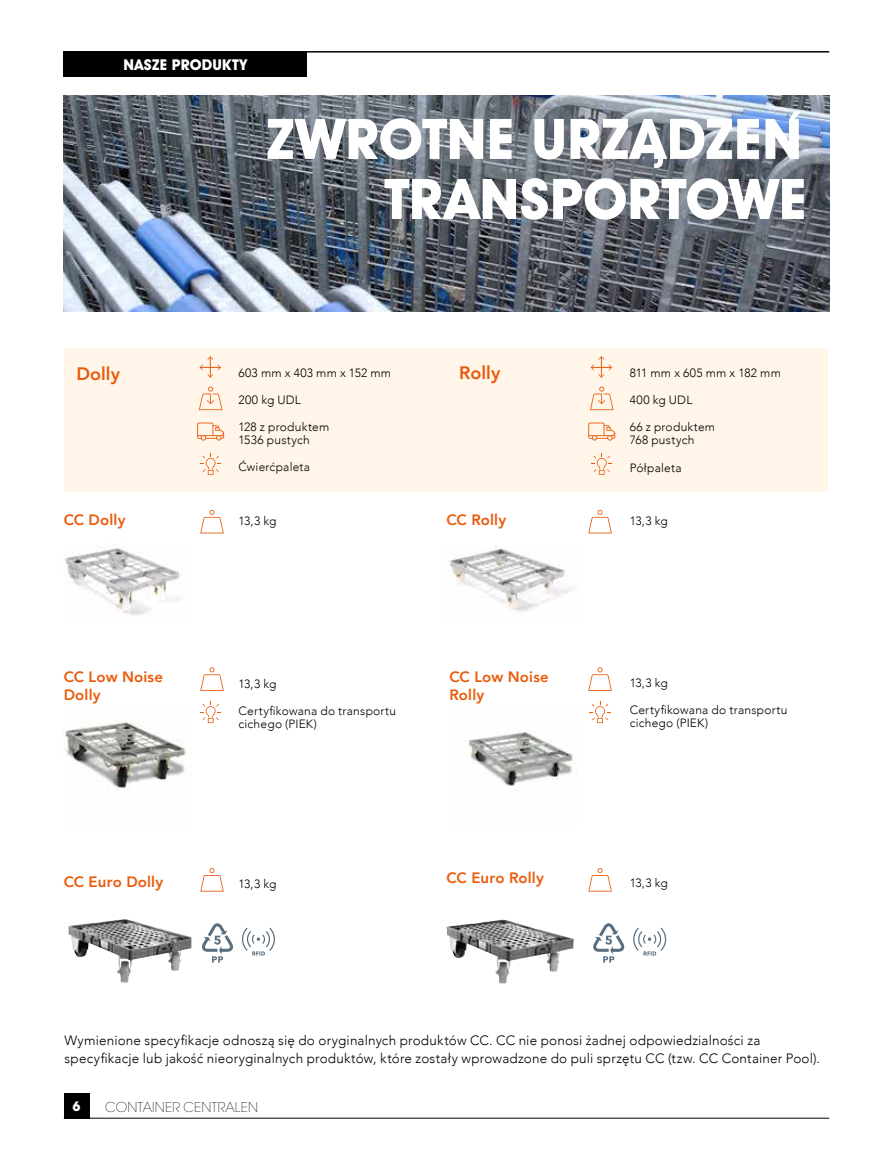
<style>
.page{position:relative;width:893px;height:1170px;background:#fff}
.page>*{position:absolute;margin:0;border:0;box-sizing:border-box;transform-origin:0 0}
.t1{font:700 56.25px/60px "Avant Garde IT Cby BT";letter-spacing:.005em;color:#fff;text-align:right}
.t2{font:800 18px "Avenir";letter-spacing:.005em;color:#ea5b0b}
.t3{font:800 15px/18px "Avenir";letter-spacing:.01em;color:#ea5b0b}
.t4{font:700 15px "Avant Garde IT Cby BT";letter-spacing:.015em;color:#fff}
.t5{font:300 13.5px/18px "Avenir";letter-spacing:.015em;color:#000}
.t6{font:200 13.5px "Avant Garde LT";letter-spacing:.01em;color:#000}
.t7{font:700 13.5px "Avant Garde IT Cby BT";color:#fff}
.t8{font:300 12px/13.5px "Avenir";letter-spacing:.02em;color:#000}
</style>
<div class="page">
<hr style="left:64px;top:51px;width:765px;height:2px;background:#000">
<hr style="left:64px;top:1117px;width:765px;height:1px;background:#000">
<div style="left:64px;top:1093px;width:25px;height:25px;background:#000"></div>
<div style="left:65px;top:349px;width:763px;height:143px;background:#fff5e9"></div>
<img style="left:64px;top:96px;width:765px;height:215px">
<div style="left:64px;top:51px;width:243px;height:26px;background:#000"></div>
<img style="left:449px;top:545px;width:124px;height:67px">
<img style="left:465px;top:731px;width:108px;height:57px">
<svg style="left:199px;top:356px;width:22px;height:22px"></svg>
<svg style="left:591px;top:356px;width:21px;height:22px"></svg>
<svg style="left:199px;top:386px;width:23px;height:24px"></svg>
<svg style="left:590px;top:386px;width:24px;height:24px"></svg>
<svg style="left:197px;top:422px;width:27px;height:18px"></svg>
<svg style="left:588px;top:422px;width:27px;height:18px"></svg>
<svg style="left:200px;top:453px;width:21px;height:22px"></svg>
<svg style="left:200px;top:701px;width:21px;height:22px"></svg>
<svg style="left:591px;top:453px;width:21px;height:22px"></svg>
<svg style="left:590px;top:701px;width:20px;height:22px"></svg>
<img style="left:446px;top:919px;width:65px;height:64px">
<img style="left:65px;top:722px;width:121px;height:68px">
<img style="left:68px;top:919px;width:64px;height:63px">
<img style="left:65px;top:548px;width:115px;height:67px">
<svg style="left:200px;top:510px;width:24px;height:23px"></svg>
<svg style="left:200px;top:667px;width:24px;height:24px"></svg>
<svg style="left:200px;top:868px;width:24px;height:23px"></svg>
<svg style="left:588px;top:510px;width:24px;height:23px"></svg>
<svg style="left:588px;top:667px;width:24px;height:24px"></svg>
<svg style="left:588px;top:868px;width:24px;height:23px"></svg>
<svg style="left:242px;top:927px;width:33px;height:28px"></svg>
<svg style="left:633px;top:927px;width:33px;height:28px"></svg>
<svg style="left:202px;top:923px;width:31px;height:39px"></svg>
<svg style="left:593px;top:923px;width:32px;height:39px"></svg>
<p class="t4" style="left:124px;top:55px;width:125px">NASZE PRODUKTY</p>
<h1 class="t1" style="left:267px;top:108px;width:542px">ZWROTNE URZA,DZEN´<br>TRANSPORTOWE</h1>
<h2 class="t2" style="left:77px;top:359px;width:45px">Dolly</h2>
<p class="t8" style="left:238px;top:366px;width:154px">603 mm x 403 mm x 152 mm</p>
<p class="t8" style="left:238px;top:393px;width:64px">200 kg UDL</p>
<p class="t8" style="left:238px;top:420px;width:92px">128 z produktem<br>1536 pustych</p>
<p class="t8" style="left:238px;top:460px;width:73px">Ćwierćpaleta</p>
<h2 class="t2" style="left:459px;top:359px;width:43px">Rolly</h2>
<p class="t8" style="left:630px;top:366px;width:153px">811 mm x 605 mm x 182 mm</p>
<p class="t8" style="left:630px;top:393px;width:64px">400 kg UDL</p>
<p class="t8" style="left:630px;top:420px;width:87px">66 z produktem<br>768 pustych</p>
<p class="t8" style="left:630px;top:460px;width:53px">Półpaleta</p>
<p class="t3" style="left:64px;top:510px;width:63px">CC Dolly</p>
<p class="t8" style="left:238px;top:514px;width:40px">13,3 kg</p>
<p class="t3" style="left:446px;top:510px;width:61px">CC Rolly</p>
<p class="t8" style="left:630px;top:514px;width:40px">13,3 kg</p>
<p class="t3" style="left:64px;top:668px;width:101px">CC Low Noise<br>Dolly</p>
<p class="t8" style="left:238px;top:676px;width:40px">13,3 kg</p>
<p class="t8" style="left:238px;top:703px;width:159px">Certyfikowana do transportu cichego (PIEK)</p>
<p class="t3" style="left:449px;top:668px;width:101px">CC Low Noise<br>Rolly</p>
<p class="t8" style="left:630px;top:675px;width:40px">13,3 kg</p>
<p class="t8" style="left:630px;top:702px;width:159px">Certyfikowana do transportu cichego (PIEK)</p>
<p class="t3" style="left:64px;top:873px;width:101px">CC Euro Dolly</p>
<p class="t8" style="left:238px;top:877px;width:40px">13,3 kg</p>
<p class="t3" style="left:446px;top:868px;width:99px">CC Euro Rolly</p>
<p class="t8" style="left:630px;top:876px;width:40px">13,3 kg</p>
<p class="t5" style="left:65px;top:1030px;width:757px">Wymienione specyfikacje odnoszą się do oryginalnych produktów CC. CC nie ponosi żadnej odpowiedzialności za specyfikacje lub jakość nieoryginalnych produktów, które zostały wprowadzone do puli sprzętu CC (tzw. CC Container Pool).</p>
<p class="t7" style="left:73px;top:1098px;width:10px">6</p>
<p class="t6" style="left:105px;top:1098px;width:154px">CONTAINER CENTRALEN</p>
</div>
